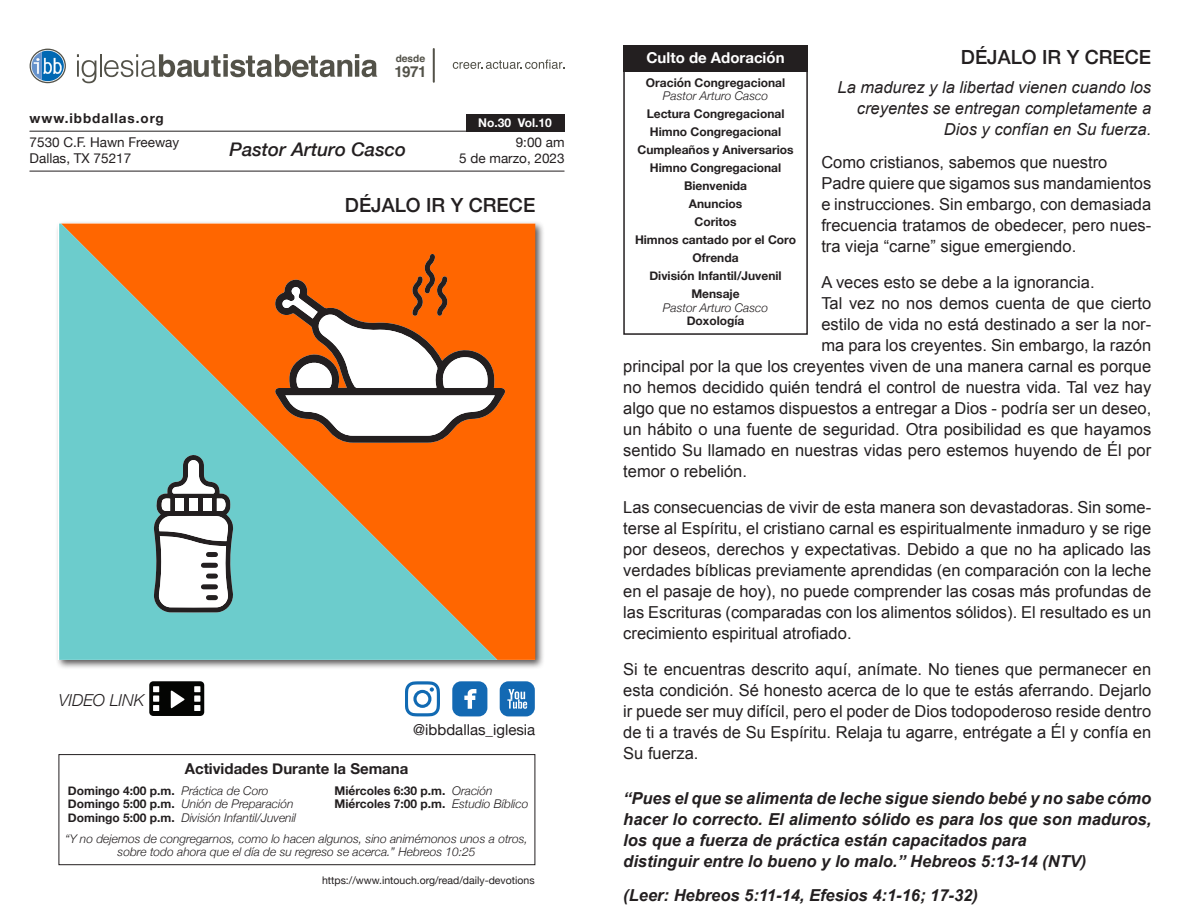
<style>
.page{position:relative;width:1188px;height:918px;background:#fff}
.page>*{position:absolute;margin:0;border:0;box-sizing:border-box;transform-origin:0 0}
.t1{font:500 19.5px "Helvetica Neue";color:#231f20}
.t2{font:italic 500 18.75px "Helvetica Neue";color:#231f20}
.t3{font:16.5px/21px "Arial";color:#231f20;text-align:justify}
.t4{font:italic 700 16.5px/21px "Arial";color:#231f20;text-align:justify}
.t5{font:italic 16.5px/21px "Arial";color:#231f20;text-align:right}
.t6{font:italic 300 16.5px "Helvetica Neue";color:#231f20}
.t7{font:700 15.15px "Helvetica";color:#535249}
.t8{font:700 15px "Helvetica Neue";color:#231f20}
.t9{font:15px "Helvetica Neue";color:#231f20}
.t10{font:700 15px "Helvetica Neue";color:#fff}
.t11{font:13.5px "Helvetica Neue";color:#231f20}
.t12{font:700 13.5px "Helvetica Neue";letter-spacing:.07em;color:#231f20}
.t13{font:700 12px "Helvetica Neue";color:#231f20}
.t14{font:italic 300 12px "Helvetica Neue";color:#231f20}
.t15{font:700 12px "Helvetica Neue";color:#fff}
.t16{font:10.5px "Helvetica Neue";color:#231f20}
.t17{font:700 10.05px "Helvetica";color:#535249}
.s1{font-weight:300;font-style:italic}
.s2{font-weight:700;font-style:normal}
</style>
<div class="page">
<svg style="left:77px;top:54px;width:19px;height:29px"></svg>
<hr style="left:100px;top:54px;width:2px;height:23px;background:#535249">
<svg style="left:104px;top:54px;width:273px;height:23px"></svg>
<hr style="left:433px;top:49px;width:2px;height:33px;background:#535249">
<svg style="left:453px;top:60px;width:111px;height:9px"></svg>
<svg style="left:30px;top:49px;width:36px;height:34px"></svg>
<svg style="left:31px;top:50px;width:34px;height:32px"></svg>
<svg style="left:32px;top:51px;width:32px;height:30px"></svg>
<hr style="left:30px;top:131px;width:534px;height:1px;background:#231f20">
<hr style="left:30px;top:171px;width:534px;height:1px;background:#231f20">
<div style="left:466px;top:114px;width:99px;height:18px;background:#231f20"></div>
<div style="left:623px;top:63px;width:185px;height:272px;border:2px solid #231f20"></div>
<div style="left:59px;top:754px;width:476px;height:111px;border:1px solid #231f20"></div>
<svg style="left:500px;top:681px;width:35px;height:35px"></svg>
<svg style="left:405px;top:681px;width:35px;height:35px"></svg>
<svg style="left:150px;top:681px;width:54px;height:35px;background:#363735"></svg>
<svg style="left:452px;top:681px;width:35px;height:35px"></svg>
<div style="left:55px;top:220px;width:490px;height:450px;background:#231f20;opacity:.75"></div>
<div style="left:497px;top:224px;width:38px;height:436px;background:#f60"></div>
<svg style="left:59px;top:224px;width:438px;height:436px;background:#a5a47d"></svg>
<svg style="left:274px;top:254px;width:232px;height:189px"></svg>
<svg style="left:153px;top:454px;width:81px;height:159px"></svg>
<div style="left:623px;top:46px;width:185px;height:26px;background:#231f20"></div>
<p class="t17" style="left:396px;top:50px;width:31px">desde</p>
<p class="t7" style="left:395px;top:59px;width:34px">1971</p>
<p class="t12" style="left:30px;top:108px;width:136px">www.ibbdallas.org</p>
<p class="t15" style="left:478px;top:113px;width:75px">No.30 Vol.10</p>
<p class="t11" style="left:30px;top:133px;width:151px">7530 C.F. Hawn Freeway</p>
<p class="t11" style="left:30px;top:149px;width:103px">Dallas, TX 75217</p>
<p class="t2" style="left:230px;top:133px;width:178px">Pastor Arturo Casco</p>
<p class="t11" style="left:516px;top:133px;width:50px">9:00 am</p>
<p class="t11" style="left:459px;top:149px;width:107px">5 de marzo, 2023</p>
<p class="t1" style="left:345px;top:190px;width:192px">DÉJALO IR Y CRECE</p>
<p class="t6" style="left:59px;top:687px;width:87px">VIDEO LINK</p>
<p class="t9" style="left:413px;top:719px;width:123px">@ibbdallas_iglesia</p>
<p class="t8" style="left:185px;top:757px;width:225px">Actividades Durante la Semana</p>
<p class="t13" style="left:68px;top:781px;width:202px">Domingo 4:00 p.m. <span class="s1">Práctica de Coro</span></p>
<p class="t13" style="left:335px;top:781px;width:160px">Miércoles 6:30 p.m. <span class="s1">Oración</span></p>
<p class="t14" style="left:68px;top:795px;width:227px"><span class="s2">Domingo 5:00 p.m.</span> Unión de Preparación</p>
<p class="t13" style="left:335px;top:795px;width:195px">Miércoles 7:00 p.m. <span class="s1">Estudio Bíblico</span></p>
<p class="t14" style="left:68px;top:808px;width:230px"><span class="s2">Domingo 5:00 p.m.</span> División Infantil/Juvenil</p>
<p class="t14" style="left:65px;top:829px;width:464px">“Y no dejemos de congregarnos, como lo hacen algunos, sino animémonos unos a otros,</p>
<p class="t14" style="left:118px;top:843px;width:359px">sobre todo ahora que el día de su regreso se acerca.” Hebreos 10:25</p>
<p class="t16" style="left:322px;top:872px;width:214px">https://www.intouch.org/read/daily-devotions</p>
<p class="t1" style="left:961px;top:41px;width:192px">DÉJALO IR Y CRECE</p>
<p class="t5" style="left:838px;top:76px;width:315px">La madurez y la libertad vienen cuando los creyentes se entregan completamente a<br>Dios y confían en Su fuerza.</p>
<p class="t3" style="left:821px;top:151px;width:288px">Como cristianos, sabemos que nuestro</p>
<p class="t3" style="left:821px;top:172px;width:331px">Padre quiere que sigamos sus mandamientos e instrucciones. Sin embargo, con demasiada frecuencia tratamos de obedecer, pero nues&shy;tra vieja “carne” sigue emergiendo.</p>
<p class="t3" style="left:821px;top:271px;width:275px">A veces esto se debe a la ignorancia.</p>
<p class="t3" style="left:821px;top:292px;width:331px">Tal vez no nos demos cuenta de que cierto</p>
<p class="t3" style="left:821px;top:313px;width:331px">estilo de vida no está destinado a ser la nor-</p>
<p class="t3" style="left:821px;top:334px;width:331px">ma para los creyentes. Sin embargo, la razón</p>
<p class="t3" style="left:623px;top:355px;width:529px">principal por la que los creyentes viven de una manera carnal es porque</p>
<p class="t3" style="left:623px;top:376px;width:529px">no hemos decidido quién tendrá el control de nuestra vida. Tal vez hay</p>
<p class="t3" style="left:623px;top:398px;width:529px">algo que no estamos dispuestos a entregar a Dios - podría ser un deseo,</p>
<p class="t3" style="left:623px;top:419px;width:529px">un hábito o una fuente de seguridad. Otra posibilidad es que hayamos</p>
<p class="t3" style="left:623px;top:440px;width:529px">sentido Su llamado en nuestras vidas pero estemos huyendo de Él por</p>
<p class="t3" style="left:623px;top:461px;width:125px">temor o rebelión.</p>
<p class="t3" style="left:623px;top:497px;width:530px">Las consecuencias de vivir de esta manera son devastadoras. Sin some&shy;terse al Espíritu, el cristiano carnal es espiritualmente inmaduro y se rige por deseos, derechos y expectativas. Debido a que no ha aplicado las verdades bíblicas previamente aprendidas (en comparación con la leche en el pasaje de hoy), no puede comprender las cosas más profundas de las Escrituras (comparadas con los alimentos sólidos). El resultado es un crecimiento espiritual atrofiado.</p>
<p class="t3" style="left:623px;top:659px;width:529px">Si te encuentras descrito aquí, anímate. No tienes que permanecer en esta condición. Sé honesto acerca de lo que te estás aferrando. Dejarlo ir puede ser muy difícil, pero el poder de Dios todopoderoso reside dentro de ti a través de Su Espíritu. Relaja tu agarre, entrégate a Él y confía en Su fuerza.</p>
<p class="t4" style="left:623px;top:788px;width:530px">“Pues el que se alimenta de leche sigue siendo bebé y no sabe cómo hacer lo correcto. El alimento sólido es para los que son maduros, los que a fuerza de práctica están capacitados para</p>
<p class="t4" style="left:623px;top:851px;width:465px">distinguir entre lo bueno y lo malo.” Hebreos 5:13-14 (NTV)</p>
<p class="t4" style="left:623px;top:886px;width:356px">(Leer: Hebreos 5:11-14, Efesios 4:1-16; 17-32)</p>
<p class="t10" style="left:647px;top:46px;width:140px">Culto de Adoración</p>
<p class="t13" style="left:646px;top:73px;width:141px">Oración Congregacional</p>
<p class="t14" style="left:663px;top:87px;width:107px">Pastor Arturo Casco</p>
<p class="t13" style="left:647px;top:105px;width:139px">Lectura Congregacional</p>
<p class="t13" style="left:650px;top:123px;width:133px">Himno Congregacional</p>
<p class="t13" style="left:638px;top:141px;width:157px">Cumpleaños y Aniversarios</p>
<p class="t13" style="left:650px;top:159px;width:133px">Himno Congregacional</p>
<p class="t13" style="left:684px;top:177px;width:65px">Bienvenida</p>
<p class="t13" style="left:689px;top:195px;width:55px">Anuncios</p>
<p class="t13" style="left:695px;top:213px;width:43px">Coritos</p>
<p class="t13" style="left:635px;top:231px;width:163px">Himnos cantado por el Coro</p>
<p class="t13" style="left:693px;top:249px;width:48px">Ofrenda</p>
<p class="t13" style="left:649px;top:267px;width:134px">División Infantil/Juvenil</p>
<p class="t13" style="left:691px;top:285px;width:50px">Mensaje</p>
<p class="t14" style="left:663px;top:298px;width:107px">Pastor Arturo Casco</p>
<p class="t13" style="left:687px;top:312px;width:59px">Doxología</p>
</div>
